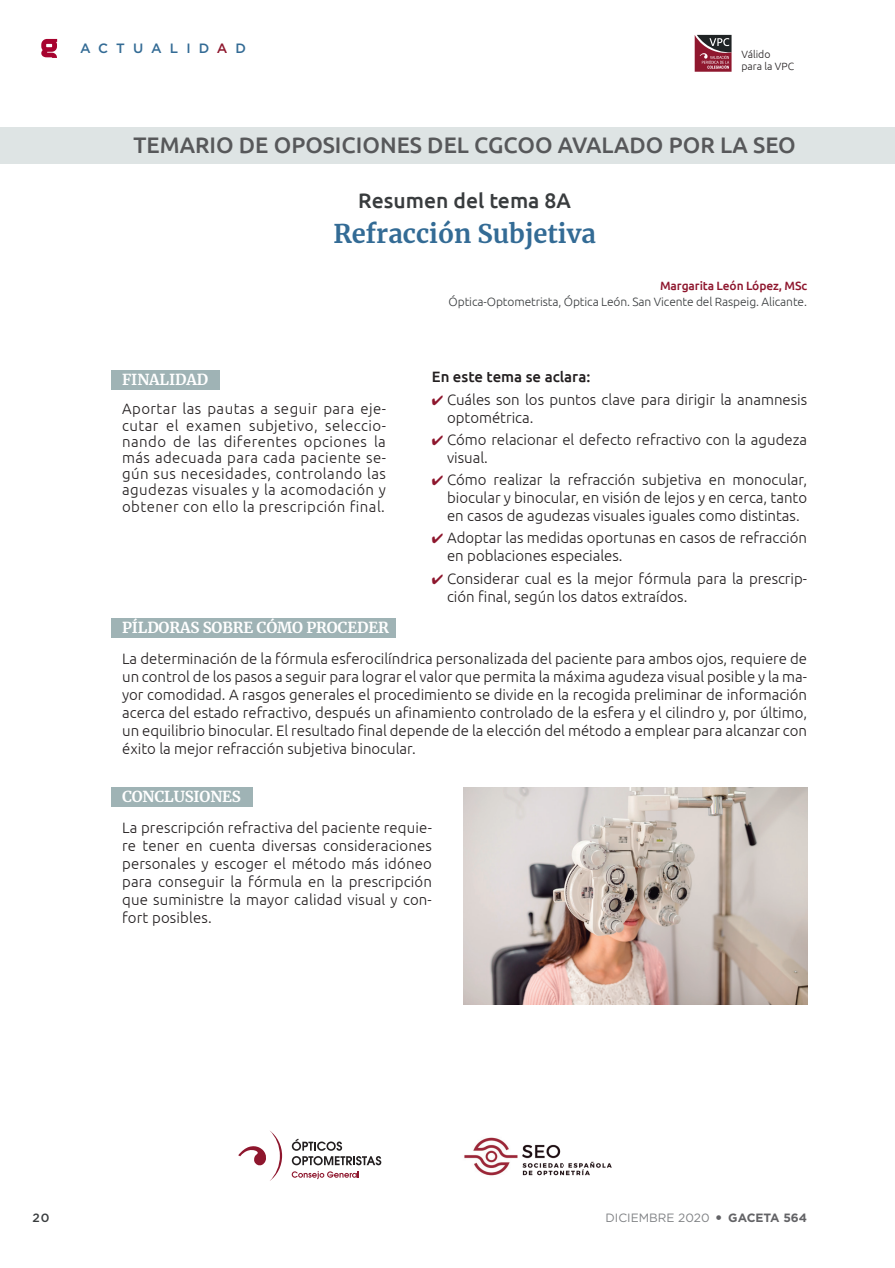
<style>
.page{position:relative;width:895px;height:1268px;background:#fff}
.page>*{position:absolute;margin:0;border:0;box-sizing:border-box;transform-origin:0 0}
.t1{font:700 25.5px "Merriweather";color:#336b95}
.t2{font:500 22.5px "Ubuntu";color:#57585a}
.t3{font:500 21.15px "Ubuntu";color:#393c3e}
.t4{font:300 15px/18px "Ubuntu";color:#231f20;text-align:justify}
.t5{font:700 15px "Merriweather";letter-spacing:-.01em;color:#fff}
.t6{font:500 15px "Ubuntu";color:#231f20}
.t7{font:500 13.5px "Gotham";letter-spacing:.6em;color:#336b95}
.t8{font:300 12px "Ubuntu";letter-spacing:-.005em;color:#393c3e}
.t9{font:500 12px "Ubuntu";letter-spacing:-.005em;color:#8e162d}
.t10{font:12px "Gotham";color:#808285}
.t11{font:700 12px "Gotham";color:#636366}
.t12{font:500 12px "Gotham";color:#393c3e}
.t13{font:300 10.5px/12px "Ubuntu";color:#231f20}
.s1{color:#8e172d}
.s2{color:#8e162d}
</style>
<div class="page">
<svg style="left:41px;top:39px;width:16px;height:19px"></svg>
<div style="left:111px;top:371px;width:109px;height:19px;background:#9fb3b5"></div>
<div style="left:111px;top:618px;width:285px;height:20px;background:#9fb3b5"></div>
<div style="left:111px;top:787px;width:141px;height:20px;background:#9fb3b5"></div>
<img style="left:464px;top:787px;width:343px;height:218px">
<svg style="left:694px;top:35px;width:37px;height:37px"></svg>
<div style="left:0;top:127px;width:894px;height:37px;background:#dee4e4"></div>
<svg style="left:292px;top:1139px;width:89px;height:26px"></svg>
<svg style="left:292px;top:1171px;width:67px;height:8px"></svg>
<svg style="left:238px;top:1131px;width:44px;height:50px"></svg>
<img style="left:464px;top:1137px;width:148px;height:39px">
<p class="t7" style="left:80px;top:41px;width:168px">ACTUALID<span class="s1">A</span>D</p>
<p class="t13" style="left:741px;top:48px;width:54px">Válido<br>para la VPC</p>
<h2 class="t2" style="left:134px;top:132px;width:663px">TEMARIO DE OPOSICIONES DEL CGCOO AVALADO POR LA SEO</h2>
<h3 class="t3" style="left:358px;top:189px;width:214px">Resumen del tema 8A</h3>
<h1 class="t1" style="left:333px;top:218px;width:264px">Refracción Subjetiva</h1>
<p class="t5" style="left:122px;top:371px;width:87px">FINALIDAD</p>
<p class="t4" style="left:122px;top:401px;width:265px;line-height:16.2px">Aportar las pautas a seguir para eje&shy;cutar el examen subjetivo, seleccio&shy;nando de las diferentes opciones la más adecuada para cada paciente se&shy;gún sus necesidades, controlando las agudezas visuales y la acomodación y obtener con ello la prescripción final.</p>
<p class="t9" style="left:660px;top:278px;width:148px">Margarita León López, MSc</p>
<p class="t8" style="left:448px;top:295px;width:360px">Óptica-Optometrista, Óptica León. San Vicente del Raspeig. Alicante.</p>
<p class="t6" style="left:432px;top:368px;width:160px">En este tema se aclara:</p>
<p class="t4" style="left:447px;top:390px;width:361px;text-indent:-15px"><span class="s2">✔</span> Cuáles son los puntos clave para dirigir la anamnesis optométrica.</p>
<p class="t4" style="left:447px;top:430px;width:361px;text-indent:-15px"><span class="s2">✔</span> Cómo relacionar el defecto refractivo con la agudeza visual.</p>
<p class="t4" style="left:447px;top:470px;width:361px;text-indent:-15px"><span class="s2">✔</span> Cómo realizar la refracción subjetiva en monocular, biocular y binocular, en visión de lejos y en cerca, tanto en casos de agudezas visuales iguales como distintas.</p>
<p class="t4" style="left:447px;top:529px;width:361px;text-indent:-15px"><span class="s2">✔</span> Adoptar las medidas oportunas en casos de refracción en poblaciones especiales.</p>
<p class="t4" style="left:447px;top:569px;width:361px;text-indent:-15px"><span class="s2">✔</span> Considerar cual es la mejor fórmula para la prescrip&shy;ción final, según los datos extraídos.</p>
<p class="t5" style="left:122px;top:618px;width:268px">PÍLDORAS SOBRE CÓMO PROCEDER</p>
<p class="t4" style="left:122px;top:649px;width:686px">La determinación de la fórmula esferocilíndrica personalizada del paciente para ambos ojos, requiere de un control de los pasos a seguir para lograr el valor que permita la máxima agudeza visual posible y la ma&shy;yor comodidad. A rasgos generales el procedimiento se divide en la recogida preliminar de información acerca del estado refractivo, después un afinamiento controlado de la esfera y el cilindro y, por último, un equilibrio binocular. El resultado final depende de la elección del método a emplear para alcanzar con éxito la mejor refracción subjetiva binocular.</p>
<p class="t5" style="left:122px;top:787px;width:120px">CONCLUSIONES</p>
<p class="t4" style="left:122px;top:818px;width:311px">La prescripción refractiva del paciente requie&shy;re tener en cuenta diversas consideraciones personales y escoger el método más idóneo para conseguir la fórmula en la prescripción que suministre la mayor calidad visual y con&shy;fort posibles.</p>
<p class="t12" style="left:32px;top:1211px;width:19px">20</p>
<p class="t10" style="left:605px;top:1211px;width:106px">DICIEMBRE 2020</p>
<p class="t11" style="left:728px;top:1211px;width:80px">GACETA 564</p>
</div>
